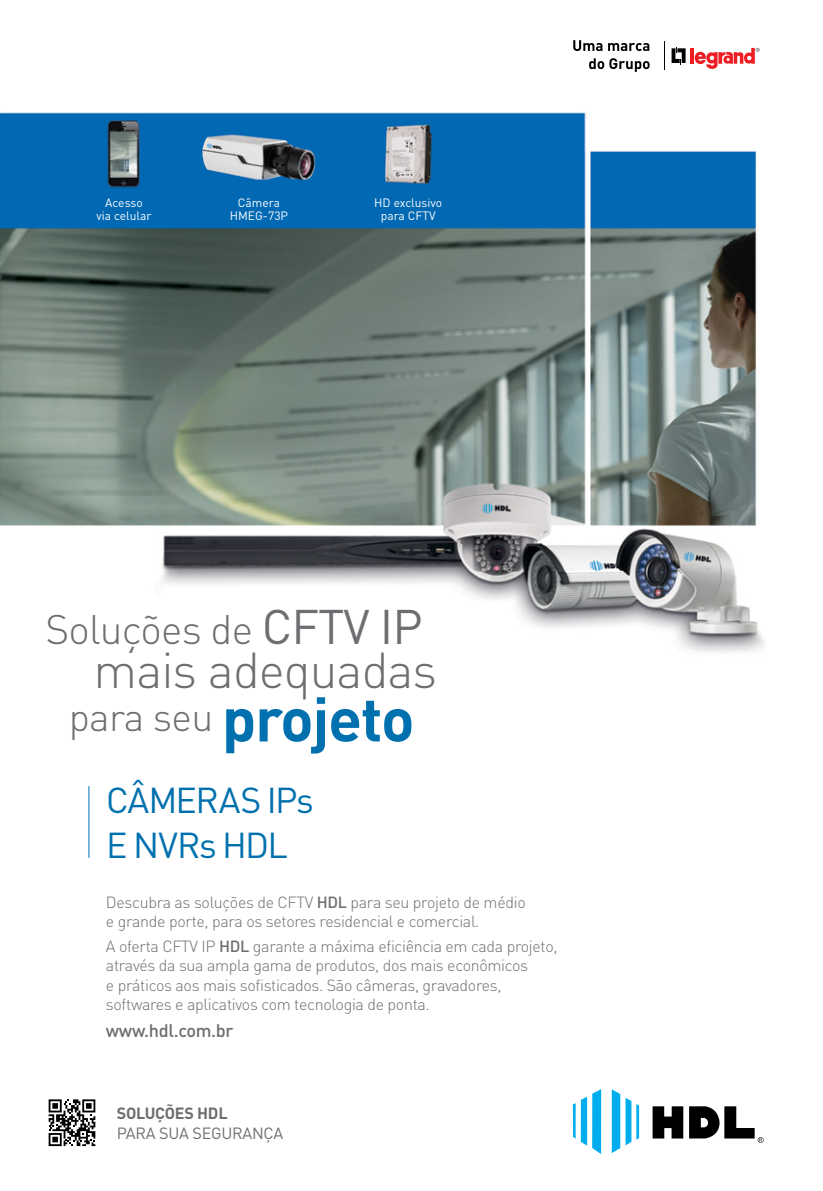
<style>
.page{position:relative;width:823px;height:1191px;background:#fff}
.page>*{position:absolute;margin:0;border:0;box-sizing:border-box;transform-origin:0 0}
.t1{font:300 49.8px "DIN Pro";letter-spacing:-.02em;color:#6d6e71}
.t2{font:300 40.6px "DIN Pro";letter-spacing:-.02em;color:#6d6e71}
.t3{font:300 39.2px "DIN Pro";letter-spacing:-.02em;color:#6d6e71}
.t4{font:35.6px/44.6px "DIN Pro";letter-spacing:-.04em;color:#0071ae}
.t5{font:500 18px "DIN Pro";letter-spacing:-.02em;color:#6d6e71}
.t6{font:300 16px/19.2px "DIN Pro";letter-spacing:-.02em;color:#6d6e71}
.t7{font:16px "DIN Pro";letter-spacing:-.015em;color:#6d6e71}
.t8{font:700 16px "DIN Pro";letter-spacing:-.015em;color:#6d6e71}
.t9{font:12px/13px "DIN Pro";color:#fff;text-align:center}
.s1{font-weight:400;font-size:48px}
.s2{font-weight:700;font-size:61.8px;color:#0071ae}
.s3{font-weight:500}
</style>
<div class="page">
<img style="left:0;top:41px;width:765px;height:1113px">
<div style="left:41px;top:1092px;width:62px;height:61px;background:#fff"></div>
<svg style="left:49px;top:1099px;width:46px;height:47px"></svg>
<svg style="left:572px;top:1096px;width:14px;height:49px"></svg>
<svg style="left:592px;top:1089px;width:8px;height:65px"></svg>
<svg style="left:611px;top:1089px;width:27px;height:64px"></svg>
<svg style="left:652px;top:1106px;width:111px;height:37px"></svg>
<svg style="left:671px;top:47px;width:14px;height:17px"></svg>
<hr style="left:690px;top:48px;width:3px;height:16px;background:#ed1d24">
<svg style="left:694px;top:48px;width:65px;height:22px"></svg>
<svg style="left:663px;top:42px;width:1px;height:28px"></svg>
<svg style="left:573px;top:40px;width:76px;height:11px"></svg>
<svg style="left:588px;top:58px;width:61px;height:14px"></svg>
<hr style="left:88px;top:786px;width:1px;height:71px;background:#0071ae">
<p class="t9" style="left:96px;top:196px;width:56px">Acesso via celular</p>
<p class="t9" style="left:229px;top:196px;width:60px">Câmera<br>HMEG-73P</p>
<p class="t9" style="left:374px;top:196px;width:69px">HD exclusivo para CFTV</p>
<h2 class="t2" style="left:45px;top:598px;width:378px">Soluções de <span class="s1">CFTV IP</span></h2>
<h1 class="t1" style="left:94px;top:631px;width:345px">mais adequadas</h1>
<h3 class="t3" style="left:69px;top:686px;width:347px">para seu <span class="s2">projeto</span></h3>
<h3 class="t4" style="left:106px;top:774px;width:209px">CÂMERAS IPs<br>E NVRs HDL</h3>
<p class="t6" style="left:106px;top:891px;width:421px">Descubra as soluções de CFTV <span class="s3">HDL</span> para seu projeto de médio e grande porte, para os setores residencial e comercial.</p>
<p class="t6" style="left:106px;top:935px;width:453px">A oferta CFTV IP <span class="s3">HDL</span> garante a máxima eficiência em cada projeto, através da sua ampla gama de produtos, dos mais econômicos<br>e práticos aos mais sofisticados. São câmeras, gravadores, softwares e aplicativos com tecnologia de ponta.</p>
<p class="t5" style="left:106px;top:1016px;width:129px">www.hdl.com.br</p>
<p class="t8" style="left:117px;top:1099px;width:112px">SOLUÇÕES HDL</p>
<p class="t7" style="left:117px;top:1120px;width:168px">PARA SUA SEGURANÇA</p>
</div>
